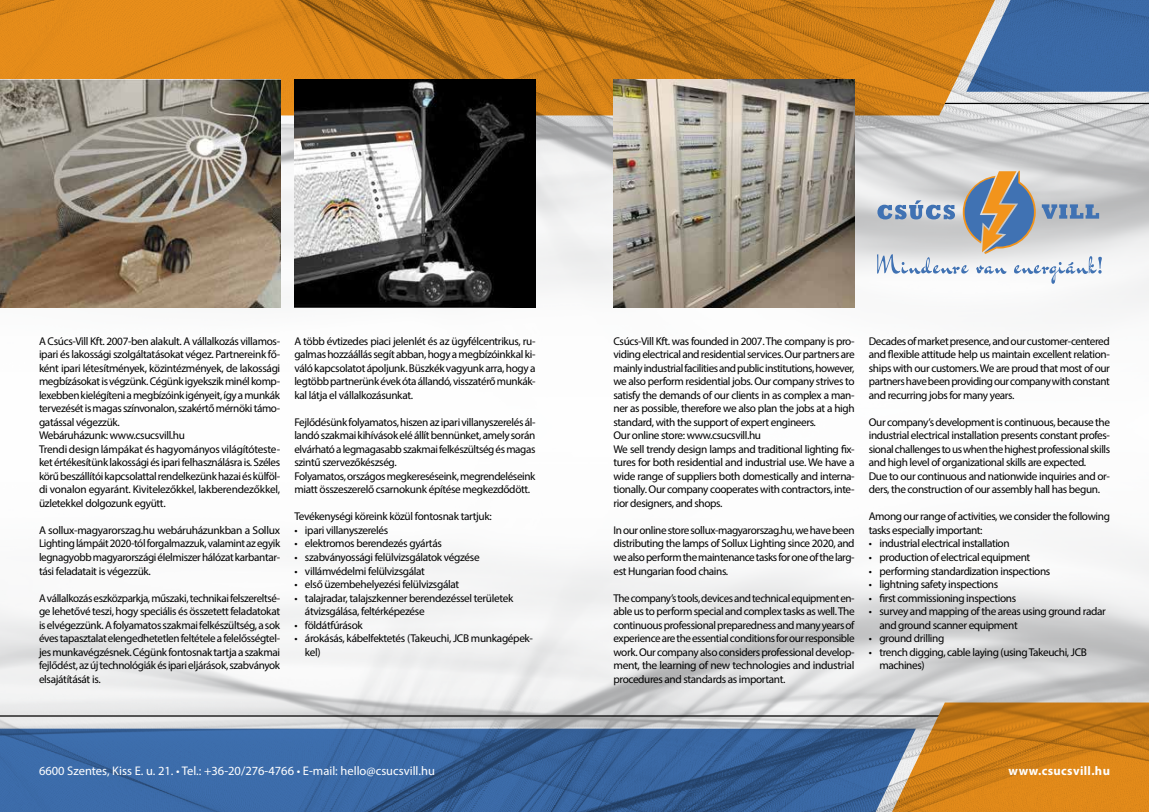
<style>
.page{position:relative;width:1149px;height:812px;background:#fff}
.page>*{position:absolute;margin:0;border:0;box-sizing:border-box;transform-origin:0 0}
.t1{font:12.5px "Myriad Pro";color:#fff}
.t2{font:700 12.5px "Myriad Pro";letter-spacing:.03em;color:#fff}
.t3{font:11.25px/13.5px "Myriad Pro";letter-spacing:-.035em;color:#000}
</style>
<div class="page">
<img style="left:0;top:0;width:1148px;height:312px">
<img style="left:0;top:542px;width:1148px;height:269px">
<svg style="left:876px;top:171px;width:225px;height:113px"></svg>
<img style="left:0;top:80px;width:280px;height:228px">
<img style="left:613px;top:80px;width:241px;height:228px">
<img style="left:294px;top:80px;width:241px;height:228px">
<p class="t3" style="left:39px;top:334px;width:243px">A Csúcs-Vill Kft. 2007-ben alakult. A vállalkozás villamos&shy;ipari és lakossági szolgáltatásokat végez. Partnereink fő&shy;ként ipari létesítmények, közintézmények, de lakossági megbízásokat is végzünk. Cégünk igyekszik minél komp&shy;lexebben kielégíteni a megbízóink igényeit, így a munkák tervezését is magas színvonalon, szakértő mérnöki támo&shy;gatással végezzük.<br>Webáruházunk: www.csucsvill.hu<br>Trendi design lámpákat és hagyományos világítóteste&shy;ket értékesítünk lakossági és ipari felhasználásra is. Széles körű beszállítói kapcsolattal rendelkezünk hazai és külföl&shy;di vonalon egyaránt. Kivitelezőkkel, lakberendezőkkel, üzletekkel dolgozunk együtt.</p>
<p class="t3" style="left:39px;top:523px;width:243px;text-align:justify">A sollux-magyarorszag.hu webáruházunkban a Sollux Lighting lámpáit 2020-tól forgalmazzuk, valamint az egyik legnagyobb magyarországi élelmiszer hálózat karbantar&shy;tási feladatait is végezzük.</p>
<p class="t3" style="left:39px;top:590px;width:242px;text-align:justify">A vállalkozás eszközparkja, műszaki, technikai felszereltsé&shy;ge lehetővé teszi, hogy speciális és összetett feladatokat is elvégezzünk. A folyamatos szakmai felkészültség, a sok éves tapasztalat elengedhetetlen feltétele a felelősségtel&shy;jes munkavégzésnek. Cégünk fontosnak tartja a szakmai fejlődést, az új technológiák és ipari eljárások, szabványok elsajátítását is.</p>
<p class="t3" style="left:294px;top:334px;width:242px;text-align:justify">A több évtizedes piaci jelenlét és az ügyfélcentrikus, ru&shy;galmas hozzáállás segít abban, hogy a megbízóinkkal ki&shy;váló kapcsolatot ápoljunk. Büszkék vagyunk arra, hogy a legtöbb partnerünk évek óta állandó, visszatérő munkák&shy;kal látja el vállalkozásunkat.</p>
<p class="t3" style="left:294px;top:415px;width:242px">Fejlődésünk folyamatos, hiszen az ipari villanyszerelés ál&shy;landó szakmai kihívások elé állít bennünket, amely során elvárható a legmagasabb szakmai felkészültség és magas szintű szervezőkészség.<br>Folyamatos, országos megkereséseink, megrendeléseink miatt összeszerelő csarnokunk építése megkezdődött.</p>
<p class="t3" style="left:294px;top:509px;width:199px">Tevékenységi köreink közül fontosnak tartjuk:</p>
<p class="t3" style="left:294px;top:523px;width:95px">• ipari villanyszerelés</p>
<p class="t3" style="left:294px;top:536px;width:149px">• elektromos berendezés gyártás</p>
<p class="t3" style="left:294px;top:550px;width:187px">• szabványossági felülvizsgálatok végzése</p>
<p class="t3" style="left:294px;top:563px;width:132px">• villámvédelmi felülvizsgálat</p>
<p class="t3" style="left:294px;top:577px;width:166px">• első üzembehelyezési felülvizsgálat</p>
<p class="t3" style="left:305px;top:590px;width:210px;text-indent:-11px">• talajradar, talajszkenner berendezéssel területek átvizsgálása, feltérképezése</p>
<p class="t3" style="left:294px;top:617px;width:70px">• földátfúrások</p>
<p class="t3" style="left:305px;top:631px;width:229px;text-indent:-11px">• árokásás, kábelfektetés (Takeuchi, JCB munkagépek&shy;kel)</p>
<p class="t3" style="left:613px;top:334px;width:242px">Csúcs-Vill Kft. was founded in 2007. The company is pro&shy;viding electrical and residential services. Our partners are mainly industrial facilities and public institutions, however, we also perform residential jobs. Our company strives to satisfy the demands of our clients in as complex a man&shy;ner as possible, therefore we also plan the jobs at a high standard, with the support of expert engineers.<br>Our online store: www.csucsvill.hu<br>We sell trendy design lamps and traditional lighting fix&shy;tures for both residential and industrial use. We have a wide range of suppliers both domestically and interna&shy;tionally. Our company cooperates with contractors, inte&shy;rior designers, and shops.</p>
<p class="t3" style="left:613px;top:523px;width:242px;text-align:justify">In our online store sollux-magyarorszag.hu, we have been distributing the lamps of Sollux Lighting since 2020, and we also perform the maintenance tasks for one of the larg&shy;est Hungarian food chains.</p>
<p class="t3" style="left:613px;top:590px;width:242px;text-align:justify">The company’s tools, devices and technical equipment en&shy;able us to perform special and complex tasks as well. The continuous professional preparedness and many years of experience are the essential conditions for our responsible work. Our company also considers professional develop&shy;ment, the learning of new technologies and industrial procedures and standards as important.</p>
<p class="t3" style="left:868px;top:334px;width:242px;text-align:justify">Decades of market presence, and our customer-centered and flexible attitude help us maintain excellent relation&shy;ships with our customers. We are proud that most of our partners have been providing our company with constant and recurring jobs for many years.</p>
<p class="t3" style="left:868px;top:415px;width:243px">Our company’s development is continuous, because the industrial electrical installation presents constant profes&shy;sional challenges to us when the highest professional skills and high level of organizational skills are expected.<br>Due to our continuous and nationwide inquiries and or&shy;ders, the construction of our assembly hall has begun.</p>
<p class="t3" style="left:868px;top:509px;width:242px">Among our range of activities, we consider the following tasks especially important:</p>
<p class="t3" style="left:868px;top:536px;width:142px">• industrial electrical installation</p>
<p class="t3" style="left:868px;top:550px;width:163px">• production of electrical equipment</p>
<p class="t3" style="left:868px;top:563px;width:183px">• performing standardization inspections</p>
<p class="t3" style="left:868px;top:577px;width:131px">• lightning safety inspections</p>
<p class="t3" style="left:868px;top:590px;width:149px">• first commissioning inspections</p>
<p class="t3" style="left:879px;top:604px;width:228px;text-indent:-11px">• survey and mapping of the areas using ground radar and ground scanner equipment</p>
<p class="t3" style="left:868px;top:631px;width:77px">• ground drilling</p>
<p class="t3" style="left:879px;top:644px;width:209px;text-indent:-11px">• trench digging, cable laying (using Takeuchi, JCB machines)</p>
<p class="t1" style="left:39px;top:763px;width:397px">6600 Szentes, Kiss E. u. 21. • Tel.: +36-20/276-4766 • E-mail: hello@csucsvill.hu</p>
<p class="t2" style="left:1008px;top:762px;width:103px">www.csucsvill.hu</p>
</div>
